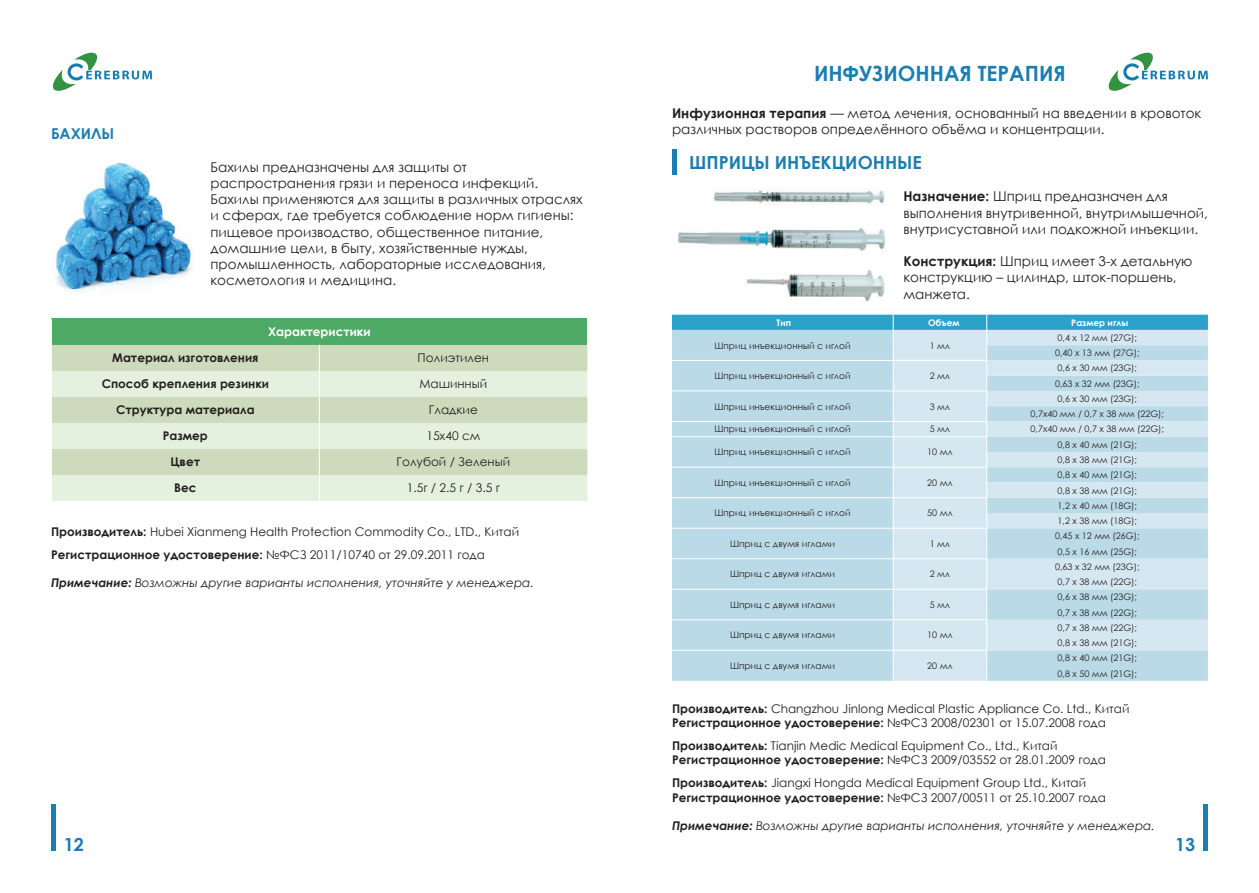
<style>
.page{position:relative;width:1259px;height:893px;background:#fff}
.page>*{position:absolute;margin:0;border:0;box-sizing:border-box;transform-origin:0 0}
.t1{font:700 21px "Century Gothic";color:#1c7eb0}
.t2{font:700 18px "Century Gothic";color:#1c7eb0}
.t3{font:700 15px "Century Gothic";color:#1c7eb0}
.t4{font:13.5px/16.2px "Century Gothic";color:#231f20}
.t5{font:12px/14.4px "Century Gothic";color:#231f20}
.t6{font:italic 12px "Century Gothic";color:#231f20}
.t7{font:700 12px "Century Gothic";color:#231f20}
.t8{font:700 12px "Century Gothic";color:#fff}
.t9{font:9px/15.3px "Century Gothic";color:#231f20}
.t10{font:700 9px "Century Gothic";color:#fff}
.s1{font-weight:700}
</style>
<div class="page">
<svg style="left:52px;top:52px;width:100px;height:39px"></svg>
<hr style="left:51px;top:804px;width:4px;height:46px;background:#1c7eb0">
<div style="left:1203px;top:804px;width:5px;height:46px;background:#1c7eb0"></div>
<svg style="left:1108px;top:52px;width:100px;height:39px"></svg>
<img style="left:55px;top:162px;width:138px;height:130px">
<div style="left:51px;top:319px;width:536px;height:26px;background:#4faa66"></div>
<div style="left:52px;top:345px;width:535px;height:26px;background:#cddbbc"></div>
<svg style="left:52px;top:371px;width:535px;height:130px;background:#dae8d0"></svg>
<svg style="left:51px;top:319px;width:1px;height:26px"></svg>
<svg style="left:319px;top:345px;width:1px;height:156px"></svg>
<hr style="left:672px;top:149px;width:4px;height:25px;background:#1c7eb0">
<svg style="left:672px;top:315px;width:536px;height:366px;background:#bfddea"></svg>
<img style="left:713px;top:190px;width:172px;height:15px">
<img style="left:678px;top:228px;width:208px;height:23px">
<img style="left:746px;top:269px;width:139px;height:33px">
<h3 class="t3" style="left:51px;top:122px;width:65px">БАХИЛЫ</h3>
<p class="t4" style="left:210px;top:159px;width:374px">Бахилы предназначены для защиты от распространения грязи и переноса инфекций.<br>Бахилы применяются для защиты в различных отраслях и сферах, где требуется соблюдение норм гигиены: пищевое производство, общественное питание, домашние цели, в быту, хозяйственные нужды, промышленность, лабораторные исследования, косметология и медицина.</p>
<h3 class="t8" style="left:268px;top:323px;width:104px">Характеристики</h3>
<h3 class="t7" style="left:112px;top:349px;width:148px">Материал изготовления</h3>
<h3 class="t5" style="left:418px;top:351px;width:73px">Полиэтилен</h3>
<h3 class="t7" style="left:102px;top:375px;width:169px">Способ крепления резинки</h3>
<h3 class="t5" style="left:419px;top:377px;width:69px">Машинный</h3>
<h3 class="t7" style="left:116px;top:401px;width:140px">Структура материала</h3>
<h3 class="t5" style="left:429px;top:403px;width:50px">Гладкие</h3>
<h3 class="t7" style="left:163px;top:427px;width:47px">Размер</h3>
<h3 class="t5" style="left:426px;top:429px;width:55px">15х40 см</h3>
<h3 class="t7" style="left:171px;top:453px;width:31px">Цвет</h3>
<h3 class="t5" style="left:396px;top:455px;width:115px">Голубой / Зеленый</h3>
<h3 class="t7" style="left:174px;top:479px;width:24px">Вес</h3>
<h3 class="t5" style="left:407px;top:481px;width:95px">1.5г / 2.5 г / 3.5 г</h3>
<h3 class="t5" style="left:51px;top:520px;width:469px;line-height:23px"><span class="s1">Производитель:</span> Hubei Xianmeng Health Protection Commodity Co., LTD., Китай<br><span class="s1">Регистрационное удостоверение:</span> №ФСЗ 2011/10740 от 29.09.2011 года</h3>
<h3 class="t6" style="left:51px;top:575px;width:484px"><span class="s1">Примечание:</span> Возможны другие варианты исполнения, уточняйте у менеджера.</h3>
<h1 class="t1" style="left:814px;top:57px;width:253px">ИНФУЗИОННАЯ ТЕРАПИЯ</h1>
<h3 class="t4" style="left:672px;top:105px;width:531px"><span class="s1">Инфузионная терапия</span> — метод лечения, основанный на введении в кровоток различных растворов определённого объёма и концентрации.</h3>
<h2 class="t2" style="left:689px;top:149px;width:234px">ШПРИЦЫ ИНЪЕКЦИОННЫЕ</h2>
<h3 class="t4" style="left:903px;top:188px;width:306px"><span class="s1">Назначение:</span> Шприц предназначен для выполнения внутривенной, внутримышечной, внутрисуставной или подкожной инъекции.</h3>
<h3 class="t4" style="left:903px;top:253px;width:291px"><span class="s1">Конструкция:</span> Шприц имеет 3-х детальную конструкцию – цилиндр, шток-поршень, манжета.</h3>
<p class="t10" style="left:776px;top:316px;width:16px">Тип</p>
<p class="t10" style="left:928px;top:316px;width:33px">Объем</p>
<p class="t10" style="left:1071px;top:316px;width:59px">Размер иглы</p>
<p class="t9" style="left:714px;top:337px;width:138px">Шприц инъекционный с иглой</p>
<p class="t9" style="left:930px;top:337px;width:22px">1 мл</p>
<p class="t9" style="left:1055px;top:330px;width:86px">0,4 х 12 мм (27G);<br>0,40 х 13 мм (27G);</p>
<p class="t9" style="left:714px;top:368px;width:138px">Шприц инъекционный с иглой</p>
<p class="t9" style="left:930px;top:368px;width:22px">2 мл</p>
<p class="t9" style="left:1055px;top:360px;width:86px">0,6 х 30 мм (23G);<br>0,63 х 32 мм (23G);</p>
<p class="t9" style="left:714px;top:399px;width:138px">Шприц инъекционный с иглой</p>
<p class="t9" style="left:930px;top:399px;width:22px">3 мл</p>
<p class="t9" style="left:1030px;top:391px;width:135px;text-align:center">0,6 х 30 мм (23G);<br>0,7х40 мм / 0,7 х 38 мм (22G);</p>
<p class="t9" style="left:714px;top:421px;width:138px">Шприц инъекционный с иглой</p>
<p class="t9" style="left:929px;top:421px;width:22px">5 мл</p>
<p class="t9" style="left:1030px;top:421px;width:135px">0,7х40 мм / 0,7 х 38 мм (22G);</p>
<p class="t9" style="left:714px;top:444px;width:138px">Шприц инъекционный с иглой</p>
<p class="t9" style="left:927px;top:444px;width:27px">10 мл</p>
<p class="t9" style="left:1057px;top:437px;width:81px">0,8 х 40 мм (21G);<br>0,8 х 38 мм (21G);</p>
<p class="t9" style="left:714px;top:475px;width:138px">Шприц инъекционный с иглой</p>
<p class="t9" style="left:927px;top:475px;width:27px">20 мл</p>
<p class="t9" style="left:1057px;top:467px;width:81px">0,8 х 40 мм (21G);<br>0,8 х 38 мм (21G);</p>
<p class="t9" style="left:714px;top:505px;width:138px">Шприц инъекционный с иглой</p>
<p class="t9" style="left:927px;top:505px;width:27px">50 мл</p>
<p class="t9" style="left:1057px;top:498px;width:81px">1,2 х 40 мм (18G);<br>1,2 х 38 мм (18G);</p>
<p class="t9" style="left:730px;top:536px;width:107px">Шприц с двумя иглами</p>
<p class="t9" style="left:929px;top:536px;width:22px">1 мл</p>
<p class="t9" style="left:1055px;top:528px;width:86px">0,45 х 12 мм (26G);<br>0,5 х 16 мм (25G);</p>
<p class="t9" style="left:730px;top:566px;width:107px">Шприц с двумя иглами</p>
<p class="t9" style="left:929px;top:566px;width:22px">2 мл</p>
<p class="t9" style="left:1055px;top:559px;width:86px">0,63 х 32 мм (23G);<br>0,7 х 38 мм (22G);</p>
<p class="t9" style="left:730px;top:597px;width:107px">Шприц с двумя иглами</p>
<p class="t9" style="left:929px;top:597px;width:22px">5 мл</p>
<p class="t9" style="left:1057px;top:589px;width:81px">0,6 х 38 мм (23G);<br>0,7 х 38 мм (22G);</p>
<p class="t9" style="left:730px;top:627px;width:107px">Шприц с двумя иглами</p>
<p class="t9" style="left:927px;top:627px;width:27px">10 мл</p>
<p class="t9" style="left:1057px;top:620px;width:81px">0,7 х 38 мм (22G);<br>0,8 х 38 мм (21G);</p>
<p class="t9" style="left:730px;top:658px;width:107px">Шприц с двумя иглами</p>
<p class="t9" style="left:927px;top:658px;width:27px">20 мл</p>
<p class="t9" style="left:1057px;top:650px;width:81px">0,8 х 40 мм (21G);<br>0,8 х 50 мм (21G);</p>
<h3 class="t5" style="left:672px;top:701px;width:459px"><span class="s1">Производитель:</span> Changzhou Jinlong Medical Plastic Appliance Co. Ltd., Китай<br><span class="s1">Регистрационное удостоверение:</span> №ФСЗ 2008/02301 от 15.07.2008 года</h3>
<h3 class="t5" style="left:672px;top:738px;width:435px"><span class="s1">Производитель:</span> Tianjin Medic Medical Equipment Co., Ltd., Китай<br><span class="s1">Регистрационное удостоверение:</span> №ФСЗ 2009/03552 от 28.01.2009 года</h3>
<h3 class="t5" style="left:672px;top:776px;width:435px"><span class="s1">Производитель:</span> Jiangxi Hongda Medical Equipment Group Ltd., Китай<br><span class="s1">Регистрационное удостоверение:</span> №ФСЗ 2007/00511 от 25.10.2007 года</h3>
<h3 class="t6" style="left:672px;top:817px;width:484px"><span class="s1">Примечание:</span> Возможны другие варианты исполнения, уточняйте у менеджера.</h3>
<h2 class="t2" style="left:64px;top:831px;width:22px">12</h2>
<h2 class="t2" style="left:1175px;top:831px;width:22px">13</h2>
</div>
